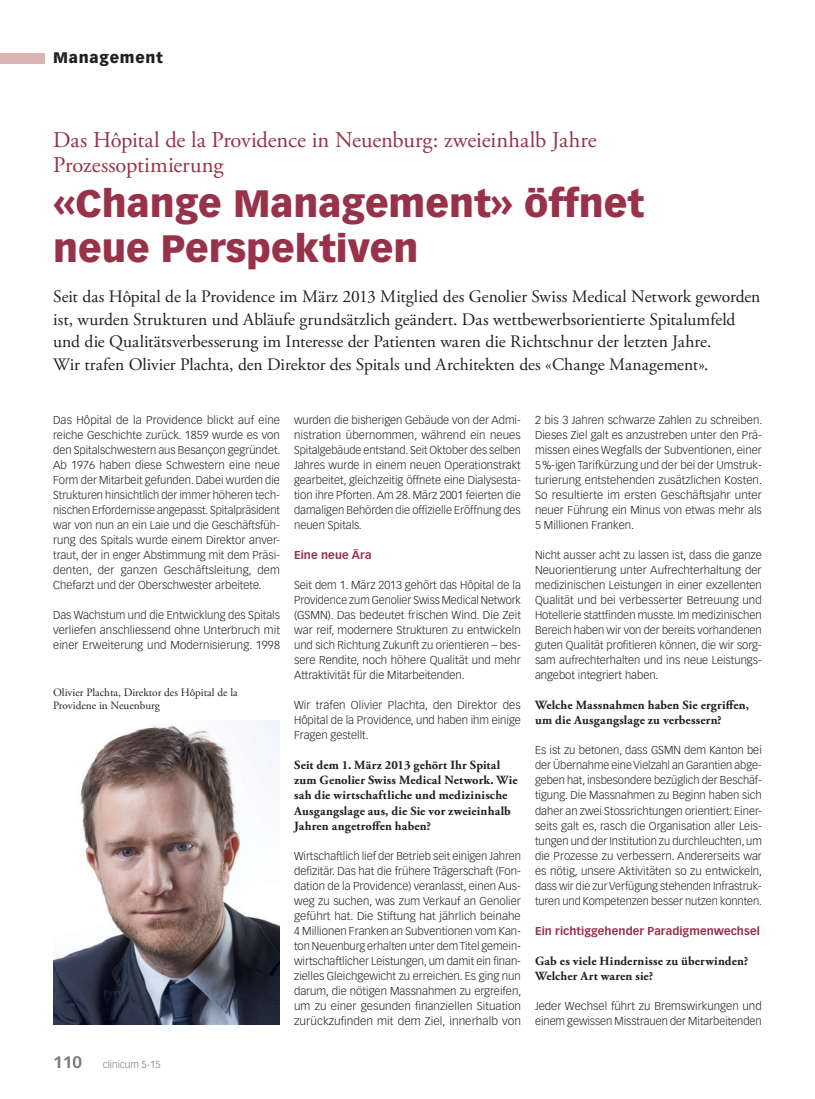
<style>
.page{position:relative;width:815px;height:1099px;background:#fff}
.page>*{position:absolute;margin:0;border:0;box-sizing:border-box;transform-origin:0 0}
.t1{font:900 37.5px/45px "Vectora LT Std";color:#983249}
.t2{font:22.5px/25px "Adobe Garamond Pro";letter-spacing:-.01em;color:#983249}
.t3{font:17.5px/22.5px "Adobe Garamond Pro";color:#231f20}
.t4{font:900 15px "Vectora LT Std";letter-spacing:.05em;color:#231f20}
.t5{font:700 12.5px/15px "Adobe Garamond Pro";letter-spacing:.01em;color:#231f20}
.t6{font:300 11.25px/15px "Vectora LT Std";color:#231f20;text-align:justify}
.t7{font:11.25px/13.5px "Adobe Garamond Pro";color:#231f20}
.t8{font:700 11.25px "Vectora LT Std";letter-spacing:.005em;color:#983249}
.t9{font:300 10px "Vectora LT Std";color:#76787b}
.s1{font-weight:700;font-size:16.25px}
</style>
<div class="page">
<div style="left:0;top:53px;width:45px;height:10px;background:#d9b4b3"></div>
<img style="left:53px;top:720px;width:227px;height:304px">
<h3 class="t4" style="left:53px;top:49px;width:111px">Management</h3>
<h2 class="t2" style="left:53px;top:128px;width:545px">Das Hôpital de la Providence in Neuenburg: zweieinhalb Jahre<br>Prozessoptimierung</h2>
<h1 class="t1" style="left:53px;top:180px;width:592px">«Change Management» öffnet neue Perspektiven</h1>
<p class="t3" style="left:53px;top:286px;width:709px">Seit das Hôpital de la Providence im März 2013 Mitglied des Genolier Swiss Medical Network geworden ist, wurden Strukturen und Abläufe grundsätzlich geändert. Das wettbewerbsorientierte Spitalumfeld und die Qualitätsverbesserung im Interesse der Patienten waren die Richtschnur der letzten Jahre.<br>Wir trafen Olivier Plachta, den Direktor des Spitals und Architekten des «Change Management».</p>
<p class="t6" style="left:53px;top:413px;width:229px">Das Hôpital de la Providence blickt auf eine reiche Geschichte zurück. 1859 wurde es von den Spitalschwestern aus Besançon gegründet.<br>Ab 1976 haben diese Schwestern eine neue Form der Mitarbeit gefunden. Dabei wurden die Strukturen hinsichtlich der immer höheren tech&shy;nischen Erfordernisse angepasst. Spitalpräsident war von nun an ein Laie und die Geschäftsfüh&shy;rung des Spitals wurde einem Direktor anver&shy;traut, der in enger Abstimmung mit dem Präsi&shy;denten, der ganzen Geschäftsleitung, dem Chefarzt und der Oberschwester arbeitete.</p>
<p class="t6" style="left:53px;top:608px;width:228px">Das Wachstum und die Entwicklung des Spitals verliefen anschliessend ohne Unterbruch mit einer Erweiterung und Modernisierung. 1998</p>
<p class="t7" style="left:53px;top:686px;width:186px">Olivier Plachta, Direktor des Hôpital de la<br>Providene in Neuenburg</p>
<p class="t9" style="left:53px;top:1058px;width:109px"><span class="s1">110</span> clinicum 5-15</p>
<p class="t6" style="left:294px;top:413px;width:228px">wurden die bisherigen Gebäude von der Admi&shy;nistration übernommen, während ein neues Spitalgebäude entstand. Seit Oktober des selben Jahres wurde in einem neuen Operationstrakt gearbeitet, gleichzeitig öffnete eine Dialysesta&shy;tion ihre Pforten. Am 28. März 2001 feierten die damaligen Behörden die offizielle Eröffnung des neuen Spitals.</p>
<p class="t8" style="left:294px;top:548px;width:79px">Eine neue Ära</p>
<p class="t6" style="left:294px;top:578px;width:228px">Seit dem 1. März 2013 gehört das Hôpital de la Providence zum Genolier Swiss Medical Network (GSMN). Das bedeutet frischen Wind. Die Zeit war reif, modernere Strukturen zu entwickeln und sich Richtung Zukunft zu orientieren – bes&shy;sere Rendite, noch höhere Qualität und mehr Attraktivität für die Mitarbeitenden.</p>
<p class="t6" style="left:294px;top:698px;width:228px">Wir trafen Olivier Plachta, den Direktor des Hôpital de la Providence, und haben ihm einige Fragen gestellt.</p>
<p class="t5" style="left:294px;top:758px;width:225px">Seit dem 1. März 2013 gehört Ihr Spital zum Genolier Swiss Medical Network. Wie sah die wirtschaftliche und medizinische Ausgangslage aus, die Sie vor zweieinhalb Jahren angetroffen haben?</p>
<p class="t6" style="left:294px;top:848px;width:229px">Wirtschaftlich lief der Betrieb seit einigen Jahren defizitär. Das hat die frühere Trägerschaft (Fon&shy;dation de la Providence) veranlasst, einen Aus&shy;weg zu suchen, was zum Verkauf an Genolier geführt hat. Die Stiftung hat jährlich beinahe 4 Millionen Franken an Subventionen vom Kan&shy;ton Neuenburg erhalten unter dem Titel gemein&shy;wirtschaftlicher Leistungen, um damit ein finan&shy;zielles Gleichgewicht zu erreichen. Es ging nun darum, die nötigen Massnahmen zu ergreifen, um zu einer gesunden finanziellen Situation zurückzufinden mit dem Ziel, innerhalb von</p>
<p class="t6" style="left:535px;top:413px;width:229px">2 bis 3 Jahren schwarze Zahlen zu schreiben.<br>Dieses Ziel galt es anzustreben unter den Prä&shy;missen eines Wegfalls der Subventionen, einer 5%-igen Tarifkürzung und der bei der Umstruk&shy;turierung entstehenden zusätzlichen Kosten.<br>So resultierte im ersten Geschäftsjahr unter neuer Führung ein Minus von etwas mehr als 5 Millionen Franken.</p>
<p class="t6" style="left:535px;top:548px;width:228px">Nicht ausser acht zu lassen ist, dass die ganze Neuorientierung unter Aufrechterhaltung der medizinischen Leistungen in einer exzellenten Qualität und bei verbesserter Betreuung und Hotellerie stattfinden musste. Im medizinischen Bereich haben wir von der bereits vorhandenen guten Qualität profitieren können, die wir sorg&shy;sam aufrechterhalten und ins neue Leistungs&shy;angebot integriert haben.</p>
<p class="t5" style="left:535px;top:698px;width:215px">Welche Massnahmen haben Sie ergriffen, um die Ausgangslage zu verbessern?</p>
<p class="t6" style="left:535px;top:743px;width:229px">Es ist zu betonen, dass GSMN dem Kanton bei der Übernahme eine Vielzahl an Garantien abge&shy;geben hat, insbesondere bezüglich der Beschäf&shy;tigung. Die Massnahmen zu Beginn haben sich daher an zwei Stossrichtungen orientiert: Einer&shy;seits galt es, rasch die Organisation aller Leis&shy;tungen und der Institution zu durchleuchten, um die Prozesse zu verbessern. Andererseits war es nötig, unsere Aktivitäten so zu entwickeln, dass wir die zur Verfügung stehenden Infrastruk&shy;turen und Kompetenzen besser nutzen konnten.</p>
<p class="t8" style="left:535px;top:923px;width:226px">Ein richtiggehender Paradigmenwechsel</p>
<p class="t5" style="left:535px;top:953px;width:215px">Gab es viele Hindernisse zu überwinden?<br>Welcher Art waren sie?</p>
<p class="t6" style="left:535px;top:998px;width:228px">Jeder Wechsel führt zu Bremswirkungen und einem gewissen Misstrauen der Mitarbeitenden</p>
</div>
